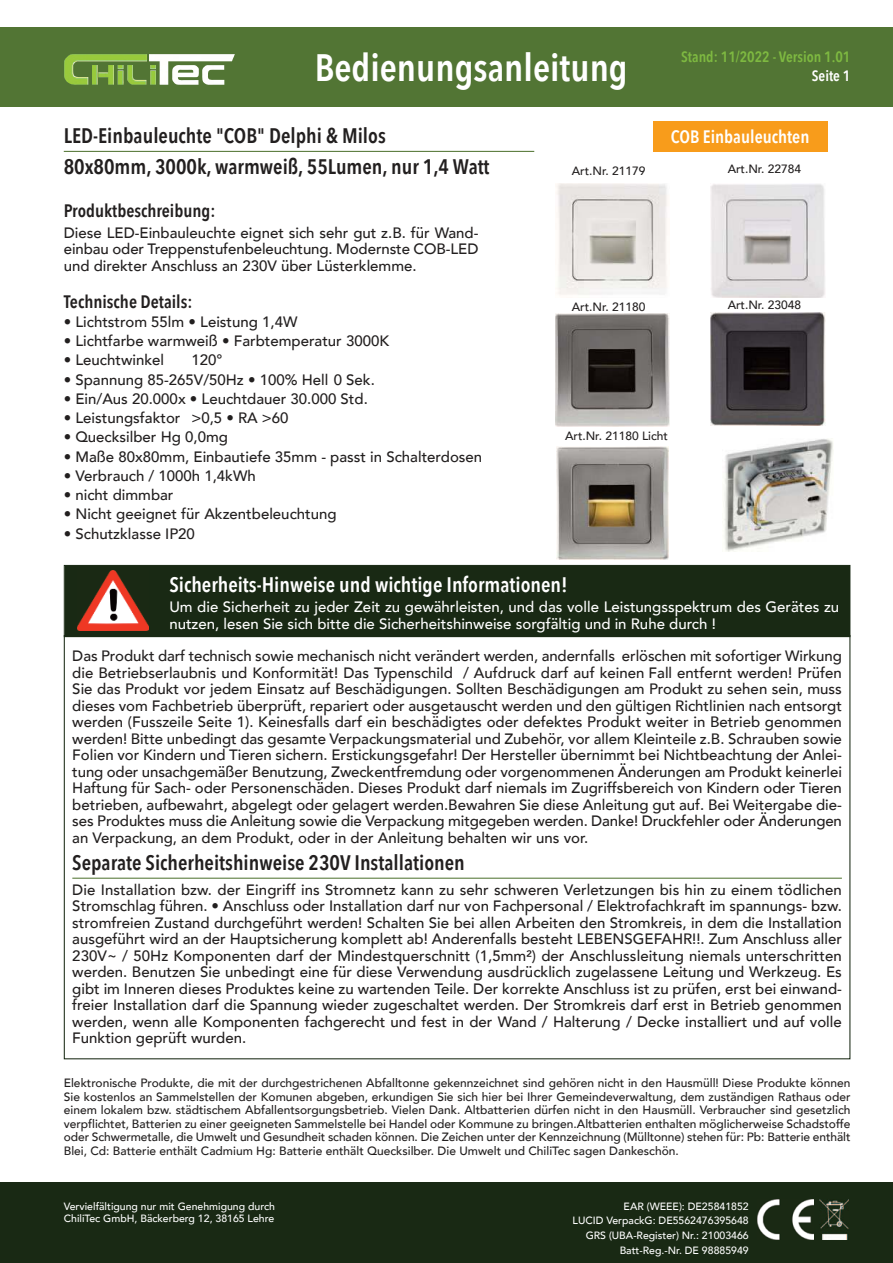
<style>
.page{position:relative;width:893px;height:1263px;background:#fff}
.page>*{position:absolute;margin:0;border:0;box-sizing:border-box;transform-origin:0 0}
.t1{font:600 38.1px "Avenir Next Condensed";color:#fff}
.t2{font:600 21px/31px "Avenir Next Condensed";color:#221f1f}
.t3{font:600 21px "Avenir Next Condensed";color:#fff}
.t4{font:600 18px "Avenir Next Condensed";color:#221f1f}
.t5{font:600 18px "Avenir Next Condensed";color:#fff}
.t6{font:500 15px/16.5px "Avenir";color:#221f1f;text-align:justify}
.t7{font:500 15px/16.5px "Avenir";color:#fff}
.t8{font:600 15px "Avenir Next Condensed";color:#7eb941}
.t9{font:600 15px "Avenir Next Condensed";color:#fff}
.t10{font:500 12px/13.5px "Avenir";color:#221f1f;text-align:justify}
.t11{font:500 10.5px/14.7px "Avenir";color:#fff}
</style>
<div class="page">
<div style="left:0;top:27px;width:893px;height:79px;background:#527534"></div>
<div style="left:0;top:1182px;width:893px;height:81px;background:#192914"></div>
<img style="left:820px;top:1199px;width:29px;height:40px">
<img style="left:757px;top:1199px;width:56px;height:40px">
<img style="left:64px;top:54px;width:171px;height:31px">
<hr style="left:72px;top:878px;width:770px;height:1px;background:#527534">
<div style="left:65px;top:566px;width:784px;height:70px;background:#192914"></div>
<div style="left:64px;top:565px;width:786px;height:72px;border:1px solid #192914"></div>
<img style="left:77px;top:570px;width:72px;height:60px">
<img style="left:556px;top:184px;width:111px;height:111px">
<img style="left:555px;top:313px;width:115px;height:114px">
<img style="left:556px;top:446px;width:112px;height:114px">
<img style="left:724px;top:439px;width:109px;height:113px">
<img style="left:711px;top:184px;width:114px;height:113px">
<img style="left:711px;top:312px;width:115px;height:114px">
<hr style="left:64px;top:151px;width:470px;height:1px;background:#527534">
<div style="left:653px;top:122px;width:174px;height:30px;background:#f89c1b"></div>
<h1 class="t1" style="left:315px;top:52px;width:315px">Bedienungsanleitung</h1>
<p class="t8" style="left:681px;top:50px;width:171px">Stand: 11/2022 - Version 1.01</p>
<p class="t9" style="left:812px;top:70px;width:40px">Seite 1</p>
<h2 class="t2" style="left:64px;top:122px;width:427px">LED-Einbauleuchte "COB" Delphi &amp; Milos<br>80x80mm, 3000k, warmweiß, 55Lumen, nur 1,4 Watt</h2>
<p class="t4" style="left:64px;top:203px;width:153px">Produktbeschreibung:</p>
<p class="t6" style="left:64px;top:226px;width:416px">Diese LED-Einbauleuchte eignet sich sehr gut z.B. für Wand&shy;einbau oder Treppenstufenbeleuchtung. Modernste COB-LED und direkter Anschluss an 230V über Lüsterklemme.</p>
<p class="t4" style="left:64px;top:294px;width:130px">Technische Details:</p>
<p class="t6" style="left:64px;top:314px;width:327px;line-height:19.2px;text-align:left">ï Lichtstrom 55lm ï Leistung 1,4W<br>ï Lichtfarbe warmweiß ï Farbtemperatur 3000K ï Leuchtwinkel</p>
<p class="t6" style="left:64px;top:352px;width:420px;line-height:19.2px;text-align:left;text-indent:128px">120°<br>ï Spannung 85-265V/50Hz ï 100% Hell 0 Sek.<br>ï Ein/Aus 20.000x ï Leuchtdauer 30.000 Std.<br>ï Leistungsfaktor &gt;0,5 ï RA &gt;60<br>ï Quecksilber Hg 0,0mg<br>ï Maße 80x80mm, Einbautiefe 35mm - passt in Schalterdosen ï Verbrauch / 1000h 1,4kWh<br>ï nicht dimmbar<br>ï Nicht geeignet für Akzentbeleuchtung<br>ï Schutzklasse IP20</p>
<p class="t5" style="left:671px;top:129px;width:140px">COB Einbauleuchten</p>
<p class="t10" style="left:572px;top:165px;width:75px">Art.Nr. 21179</p>
<p class="t10" style="left:728px;top:163px;width:75px">Art.Nr. 22784</p>
<p class="t10" style="left:572px;top:302px;width:75px">Art.Nr. 21180</p>
<p class="t10" style="left:565px;top:430px;width:104px">Art.Nr. 21180 Licht</p>
<p class="t10" style="left:728px;top:300px;width:75px">Art.Nr. 23048</p>
<h2 class="t3" style="left:169px;top:575px;width:400px">Sicherheits-Hinweise und wichtige Informationen!</h2>
<p class="t7" style="left:169px;top:601px;width:671px">Um die Sicherheit zu jeder Zeit zu gewährleisten, und das volle Leistungsspektrum des Gerätes zu nutzen, lesen Sie sich bitte die Sicherheitshinweise sorgfältig und in Ruhe durch !</p>
<p class="t6" style="left:72px;top:649px;width:771px">Das Produkt darf technisch sowie mechanisch nicht verändert werden, andernfalls erlöschen mit sofortiger Wirkung die Betriebserlaubnis und Konformität! Das Typenschild / Aufdruck darf auf keinen Fall entfernt werden! Prüfen Sie das Produkt vor jedem Einsatz auf Beschädigungen. Sollten Beschädigungen am Produkt zu sehen sein, muss dieses vom Fachbetrieb überprüft, repariert oder ausgetauscht werden und den gültigen Richtlinien nach entsorgt werden (Fusszeile Seite 1). Keinesfalls darf ein beschädigtes oder defektes Produkt weiter in Betrieb genommen werden! Bitte unbedingt das gesamte Verpackungsmaterial und Zubehör, vor allem Kleinteile z.B. Schrauben sowie Folien vor Kindern und Tieren sichern. Erstickungsgefahr! Der Hersteller übernimmt bei Nichtbeachtung der Anlei&shy;tung oder unsachgemäßer Benutzung, Zweckentfremdung oder vorgenommenen Änderungen am Produkt keinerlei Haftung für Sach- oder Personenschäden. Dieses Produkt darf niemals im Zugriffsbereich von Kindern oder Tieren betrieben, aufbewahrt, abgelegt oder gelagert werden.Bewahren Sie diese Anleitung gut auf. Bei Weitergabe die&shy;ses Produktes muss die Anleitung sowie die Verpackung mitgegeben werden. Danke! Druckfehler oder Änderungen an Verpackung, an dem Produkt, oder in der Anleitung behalten wir uns vor.</p>
<h2 class="t2" style="left:72px;top:848px;width:394px">Separate Sicherheitshinweise 230V Installationen</h2>
<p class="t6" style="left:72px;top:883px;width:771px">Die Installation bzw. der Eingriff ins Stromnetz kann zu sehr schweren Verletzungen bis hin zu einem tödlichen Stromschlag führen. ï Anschluss oder Installation darf nur von Fachpersonal / Elektrofachkraft im spannungs- bzw. stromfreien Zustand durchgeführt werden! Schalten Sie bei allen Arbeiten den Stromkreis, in dem die Installation ausgeführt wird an der Hauptsicherung komplett ab! Anderenfalls besteht LEBENSGEFAHR!!. Zum Anschluss aller 230V~ / 50Hz Komponenten darf der Mindestquerschnitt (1,5mm²) der Anschlussleitung niemals unterschritten werden. Benutzen Sie unbedingt eine für diese Verwendung ausdrücklich zugelassene Leitung und Werkzeug. Es gibt im Inneren dieses Produktes keine zu wartenden Teile. Der korrekte Anschluss ist zu prüfen, erst bei einwand&shy;freier Installation darf die Spannung wieder zugeschaltet werden. Der Stromkreis darf erst in Betrieb genommen werden, wenn alle Komponenten fachgerecht und fest in der Wand / Halterung / Decke installiert und auf volle Funktion geprüft wurden.</p>
<p class="t10" style="left:64px;top:1078px;width:788px">Elektronische Produkte, die mit der durchgestrichenen Abfalltonne gekennzeichnet sind gehören nicht in den Hausmüll! Diese Produkte können Sie kostenlos an Sammelstellen der Komunen abgeben, erkundigen Sie sich hier bei Ihrer Gemeindeverwaltung, dem zuständigen Rathaus oder einem lokalem bzw. städtischem Abfallentsorgungsbetrieb. Vielen Dank. Altbatterien dürfen nicht in den Hausmüll. Verbraucher sind gesetzlich verpflichtet, Batterien zu einer geeigneten Sammelstelle bei Handel oder Kommune zu bringen.Altbatterien enthalten möglicherweise Schadstoffe oder Schwermetalle, die Umwelt und Gesundheit schaden können. Die Zeichen unter der Kennzeichnung (Mülltonne) stehen für: Pb: Batterie enthält Blei, Cd: Batterie enthält Cadmium Hg: Batterie enthält Quecksilber. Die Umwelt und ChiliTec sagen Dankeschön.</p>
<p class="t11" style="left:64px;top:1201px;width:213px;line-height:12px">Vervielfältigung nur mit Genehmigung durch<br>ChiliTec GmbH, Bäckerberg 12, 38165 Lehre</p>
<p class="t11" style="left:573px;top:1200px;width:178px;text-align:right">EAR (WEEE): DE25841852<br>LUCID VerpackG: DE5562476395648<br>GRS (UBA-Register) Nr.: 21003466<br>Batt-Reg.-Nr. DE 98885949</p>
</div>
